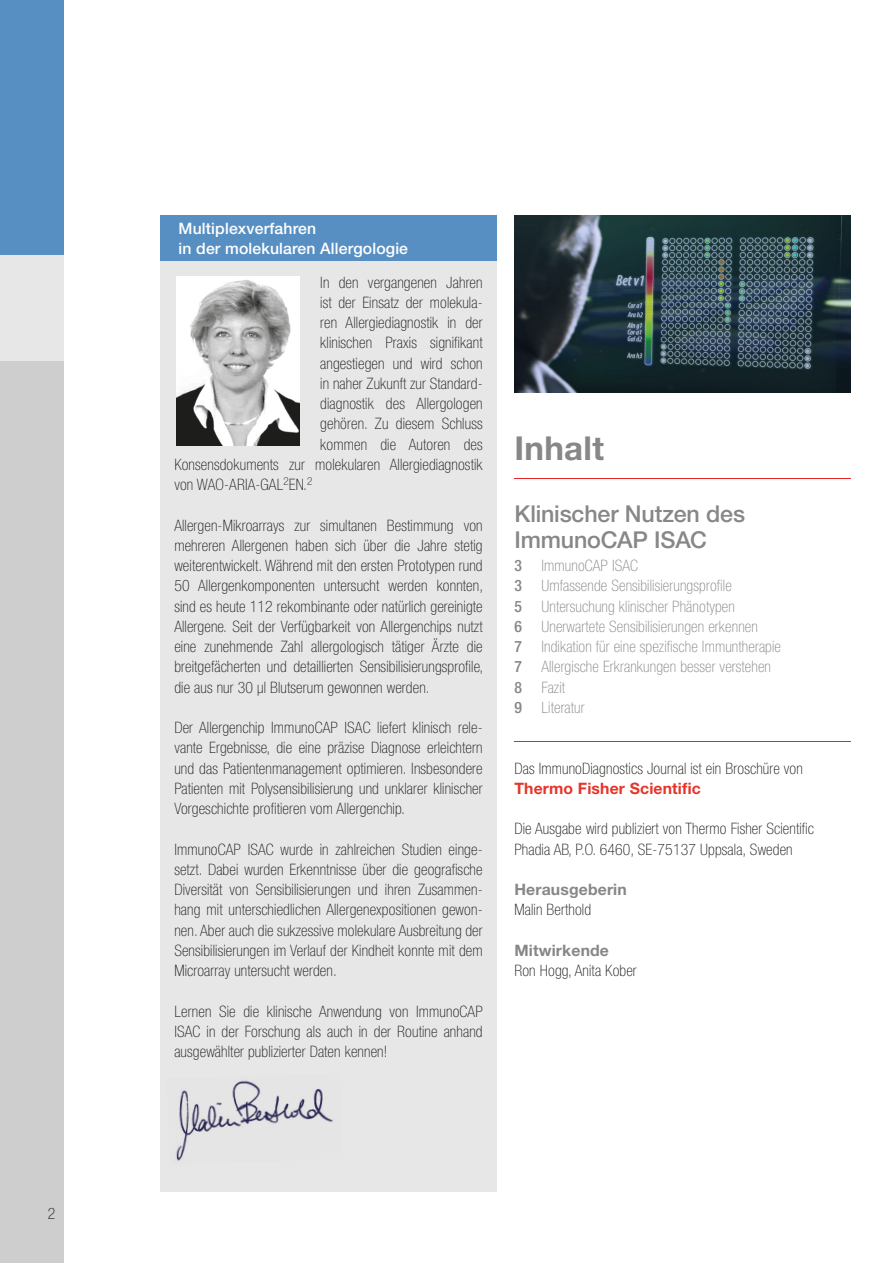
<style>
.page{position:relative;width:893px;height:1263px;background:#fff}
.page>*{position:absolute;margin:0;border:0;box-sizing:border-box;transform-origin:0 0}
.t1{font:700 33px "Helvetica Neue LT Std";letter-spacing:.01em;color:#878787}
.t2{font:500 23.25px/26.2px "Helvetica Neue LT Std";letter-spacing:-.01em;color:#878787}
.t3{font:100 condensed 15.75px/20.2px "Helvetica Neue LT Std";letter-spacing:.01em;color:#1d1d1b;text-align:justify}
.t4{font:100 condensed 15.75px/20.2px "Helvetica Neue LT Std";letter-spacing:.01em;color:#878787}
.t5{font:500 15.75px/20.2px "Helvetica Neue LT Std";letter-spacing:.01em;color:#fff}
.t6{font:700 15.75px "Helvetica Neue LT Std";letter-spacing:.01em;color:#878787}
.t7{font:700 15.75px "Helvetica Neue LT Std";letter-spacing:.01em;color:#e63429}
.s1{font-weight:500}
</style>
<div class="page">
<div style="left:0;top:0;width:64px;height:255px;background:#588fc3"></div>
<div style="left:0;top:255px;width:64px;height:106px;background:#e7e7e7"></div>
<div style="left:0;top:361px;width:64px;height:902px;background:#cecece"></div>
<div style="left:160px;top:215px;width:337px;height:977px;background:#e7e7e7"></div>
<hr style="left:514px;top:478px;width:336px;height:1px;background:#e52428">
<hr style="left:514px;top:741px;width:336px;height:1px;background:#e52428">
<div style="left:160px;top:215px;width:337px;height:45px;background:#588fc3"></div>
<img style="left:176px;top:276px;width:123px;height:169px">
<img style="left:514px;top:215px;width:336px;height:178px">
<img style="left:176px;top:1080px;width:157px;height:81px">
<p class="t3" style="left:48px;top:1203px;width:9px">2</p>
<p class="t5" style="left:179px;top:218px;width:231px">Multiplexverfahren<br>in der molekularen Allergologie</p>
<p class="t3" style="left:320px;top:272px;width:164px">In den vergangenen Jahren</p>
<p class="t3" style="left:320px;top:292px;width:164px">ist der Einsatz der molekula-</p>
<p class="t3" style="left:320px;top:312px;width:164px">ren Allergiediagnostik in der</p>
<p class="t3" style="left:320px;top:333px;width:164px">klinischen Praxis signifikant</p>
<p class="t3" style="left:320px;top:353px;width:164px">angestiegen und wird schon</p>
<p class="t3" style="left:320px;top:373px;width:164px">in naher Zukunft zur Standard-</p>
<p class="t3" style="left:320px;top:393px;width:164px">diagnostik des Allergologen</p>
<p class="t3" style="left:320px;top:414px;width:164px">gehören. Zu diesem Schluss</p>
<p class="t3" style="left:320px;top:434px;width:164px">kommen die Autoren des</p>
<p class="t3" style="left:174px;top:454px;width:310px">Konsensdokuments zur molekularen Allergiediagnostik</p>
<p class="t3" style="left:174px;top:474px;width:140px">von WAO-ARIA-GAL<sup>2</sup>EN.<sup>2</sup></p>
<p class="t3" style="left:174px;top:515px;width:310px">Allergen-Mikroarrays zur simultanen Bestimmung von mehreren Allergenen haben sich über die Jahre stetig weiterentwickelt. Während mit den ersten Prototypen rund 50 Allergenkomponenten untersucht werden konnten, sind es heute 112 rekombinante oder natürlich gereinigte Allergene. Seit der Verfügbarkeit von Allergenchips nutzt eine zunehmende Zahl allergologisch tätiger Ärzte die breitgefächerten und detaillierten Sensibilisierungsprofile, die aus nur 30 μl Blutserum gewonnen werden.</p>
<p class="t3" style="left:174px;top:717px;width:310px">Der Allergenchip ImmunoCAP ISAC liefert klinisch rele&shy;vante Ergebnisse, die eine präzise Diagnose erleichtern und das Patientenmanagement optimieren. Insbesondere Patienten mit Polysensibilisierung und unklarer klinischer Vorgeschichte profitieren vom Allergenchip.</p>
<p class="t3" style="left:174px;top:839px;width:310px">ImmunoCAP ISAC wurde in zahlreichen Studien einge&shy;setzt. Dabei wurden Erkenntnisse über die geografische Diversität von Sensibilisierungen und ihren Zusammen&shy;hang mit unterschiedlichen Allergenexpositionen gewon&shy;nen. Aber auch die sukzessive molekulare Ausbreitung der Sensibilisierungen im Verlauf der Kindheit konnte mit dem Microarray untersucht werden.</p>
<p class="t3" style="left:174px;top:1001px;width:310px">Lernen Sie die klinische Anwendung von ImmunoCAP ISAC in der Forschung als auch in der Routine anhand ausgewählter publizierter Daten kennen!</p>
<h1 class="t1" style="left:514px;top:428px;width:91px">Inhalt</h1>
<h2 class="t2" style="left:514px;top:500px;width:232px">Klinischer Nutzen des<br>ImmunoCAP ISAC</h2>
<p class="t4" style="left:514px;top:555px;width:268px"><span class="s1">3</span> ImmunoCAP ISAC<br><span class="s1">3</span> Umfassende Sensibilisierungsprofile<br><span class="s1">5</span> Untersuchung klinischer Phänotypen<br><span class="s1">6</span> Unerwartete Sensibilisierungen erkennen<br><span class="s1">7</span> Indikation für eine spezifische Immuntherapie<br><span class="s1">7</span> Allergische Erkrankungen besser verstehen<br><span class="s1">8</span> Fazit<br><span class="s1">9</span> Literatur</p>
<p class="t3" style="left:514px;top:758px;width:290px">Das ImmunoDiagnostics Journal ist ein Broschüre von</p>
<p class="t7" style="left:514px;top:778px;width:188px">Thermo Fisher Scientific</p>
<p class="t3" style="left:514px;top:819px;width:301px">Die Ausgabe wird publiziert von Thermo Fisher Scientific<br>Phadia AB, P.O. 6460, SE-75137 Uppsala, Sweden</p>
<p class="t6" style="left:514px;top:880px;width:114px">Herausgeberin</p>
<p class="t3" style="left:514px;top:900px;width:78px">Malin Berthold</p>
<p class="t6" style="left:514px;top:940px;width:96px">Mitwirkende</p>
<p class="t3" style="left:514px;top:960px;width:124px">Ron Hogg, Anita Kober</p>
</div>
